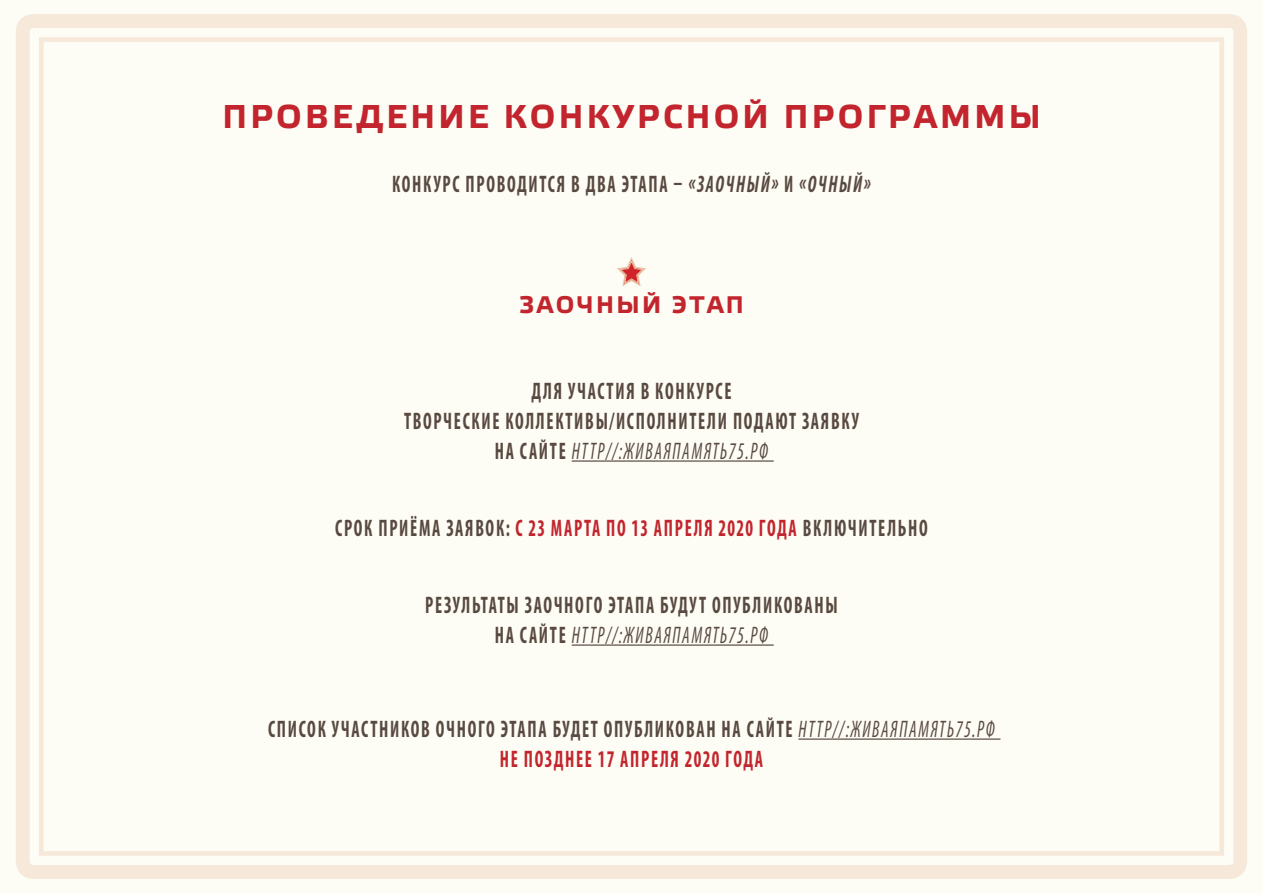
<style>
.page{position:relative;width:1263px;height:893px;background:#fdfcf5}
.page>*{position:absolute;margin:0;border:0;box-sizing:border-box;transform-origin:0 0}
.t1{font:700 33px "Elektra Text Pro";letter-spacing:.1em;color:#c2252d}
.t2{font:700 condensed 24px/30px "Myriad Pro";letter-spacing:.095em;color:#594a41;text-align:center;scale:.75 1}
.t3{font:700 24px "Elektra Text Pro";letter-spacing:.1em;color:#c2252d}
.s1{font-style:italic}
.s2{font-weight:400;font-style:italic}
.s3{color:#c2252d}
</style>
<div class="page">
<div style="left:16px;top:14px;width:1231px;height:865px;border:14px solid #e9c1a1;border-radius:11px"></div>
<div style="left:39px;top:37px;width:1185px;height:819px;border:5px solid #e9c1a1"></div>
<hr style="left:572px;top:460px;width:202px;height:2px;background:#594a41">
<hr style="left:572px;top:644px;width:202px;height:2px;background:#594a41">
<hr style="left:798px;top:738px;width:202px;height:2px;background:#594a41">
<svg style="left:617px;top:257px;width:29px;height:29px"></svg>
<h1 class="t1" style="left:222px;top:98px;width:820px">ПРОВЕДЕНИЕ КОНКУРСНОЙ ПРОГРАММЫ</h1>
<p class="t2" style="left:392px;top:169px;width:639px">КОНКУРС ПРОВОДИТСЯ В ДВА ЭТАПА – <span class="s1">«ЗАОЧНЫЙ»</span> И <span class="s1">«ОЧНЫЙ»</span></p>
<p class="t3" style="left:519px;top:292px;width:226px">ЗАОЧНЫЙ ЭТАП</p>
<p class="t2" style="left:404px;top:375px;width:608px">ДЛЯ УЧАСТИЯ В КОНКУРСЕ<br>ТВОРЧЕСКИЕ КОЛЛЕКТИВЫ/ИСПОЛНИТЕЛИ ПОДАЮТ ЗАЯВКУ<br>НА САЙТЕ <span class="s2">HTTP//:ЖИВАЯПАМЯТЬ75.РФ</span></p>
<p class="t2" style="left:335px;top:512px;width:792px">СРОК ПРИЁМА ЗАЯВОК: <span class="s3">С 23 МАРТА ПО 13 АПРЕЛЯ 2020 ГОДА</span> ВКЛЮЧИТЕЛЬНО</p>
<p class="t2" style="left:425px;top:589px;width:552px">РЕЗУЛЬТАТЫ ЗАОЧНОГО ЭТАПА БУДУТ ОПУБЛИКОВАНЫ<br>НА САЙТЕ <span class="s2">HTTP//:ЖИВАЯПАМЯТЬ75.РФ</span></p>
<p class="t2" style="left:268px;top:713px;width:971px">СПИСОК УЧАСТНИКОВ ОЧНОГО ЭТАПА БУДЕТ ОПУБЛИКОВАН НА САЙТЕ <span class="s2">HTTP//:ЖИВАЯПАМЯТЬ75.РФ<br></span><span class="s3">НЕ ПОЗДНЕЕ 17 АПРЕЛЯ 2020 ГОДА</span></p>
</div>
